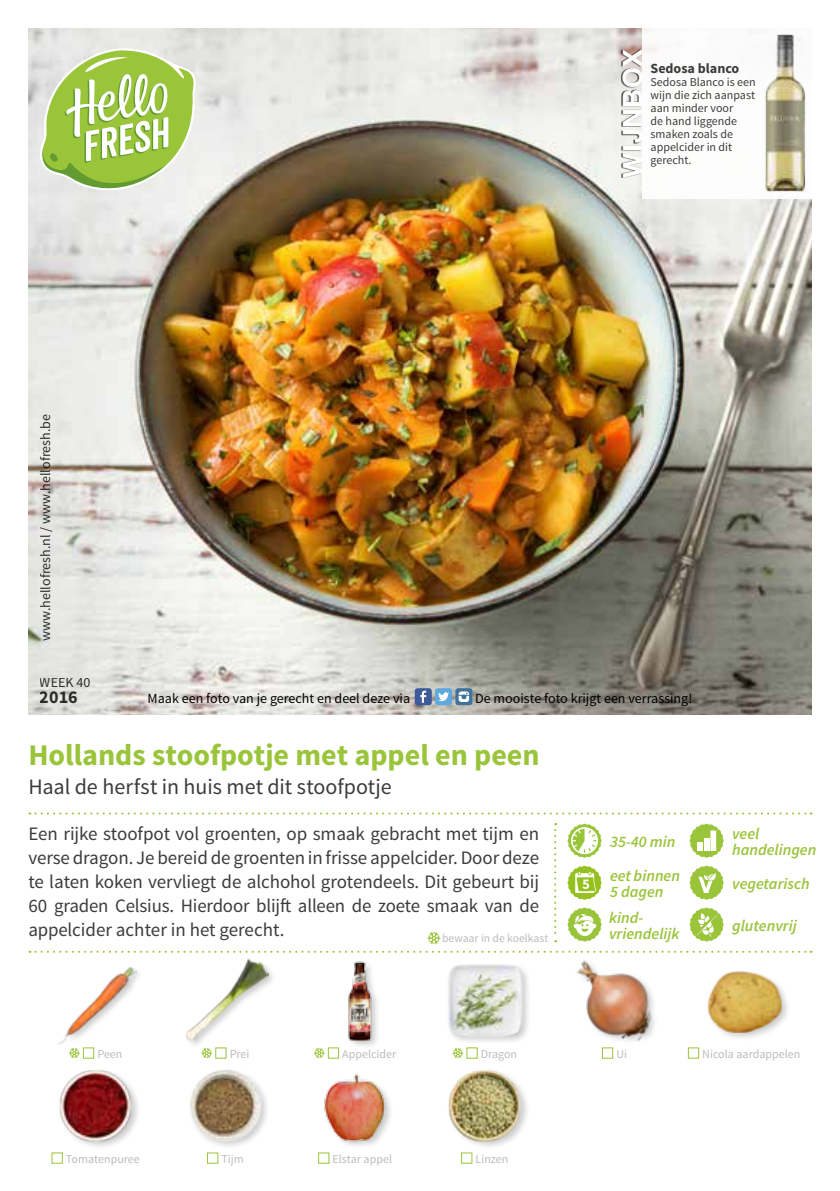
<style>
.page{position:relative;width:840px;height:1191px;background:#fff}
.page>*{position:absolute;margin:0;border:0;box-sizing:border-box;transform-origin:0 0}
.t1{font:700 30px "Source Sans Pro";color:#9ac43a}
.t2{font:700 26.8px "Helvetica Neue";letter-spacing:.02em;color:#fff}
.t3{font:22px "Source Sans Pro";color:#3c3c3b}
.t4{font:19px/24px "Source Sans Pro";letter-spacing:-.01em;color:#3c3c3b;text-align:justify}
.t5{font:700 18px "Source Sans Pro";color:#000}
.t6{font:italic 600 16px/16px "Source Sans Pro";color:#9ac43a}
.t7{font:14px "Source Sans Pro";color:#000}
.t8{font:700 14px "Source Sans Pro";color:#3c3c3b}
.t9{font:12px/13px "Source Sans Pro";color:#3c3c3b}
.t10{font:12px "Source Sans Pro";color:#bcbcbc}
.t11{font:11.6px "Source Sans Pro";color:#bcbcbc}
</style>
<div class="page">
<img style="left:28px;top:28px;width:783px;height:686px">
<svg style="left:29px;top:812px;width:782px;height:2px"></svg>
<svg style="left:554px;top:823px;width:2px;height:119px"></svg>
<svg style="left:29px;top:950px;width:782px;height:2px"></svg>
<svg style="left:40px;top:48px;width:156px;height:142px"></svg>
<div style="left:414px;top:688px;width:17px;height:17px;background:#3c5a9a;border-radius:3px"></div>
<svg style="left:420px;top:690px;width:6px;height:13px"></svg>
<div style="left:455px;top:688px;width:17px;height:17px;background:#40739b;border-radius:3px"></div>
<svg style="left:458px;top:691px;width:11px;height:11px"></svg>
<div style="left:435px;top:688px;width:17px;height:17px;background:#5ea9de;border-radius:3px"></div>
<svg style="left:438px;top:692px;width:11px;height:9px"></svg>
<div style="left:641px;top:28px;width:170px;height:170px;background:#fff"></div>
<div style="left:620px;top:49px;width:21px;height:129px;background:#000;opacity:.75"></div>
<svg style="left:427px;top:932px;width:13px;height:12px"></svg>
<svg style="left:69px;top:1052px;width:11px;height:5px"></svg>
<div style="left:83px;top:1047px;width:11px;height:11px;border:1px solid #9ac43a"></div>
<div style="left:57px;top:965px;width:87px;height:87px;background:#000;opacity:.2"></div>
<img style="left:57px;top:965px;width:79px;height:80px">
<div style="left:52px;top:1152px;width:11px;height:11px;border:1px solid #9ac43a"></div>
<img style="left:51px;top:1057px;width:87px;height:96px">
<svg style="left:201px;top:1050px;width:11px;height:7px"></svg>
<div style="left:215px;top:1047px;width:11px;height:11px;border:1px solid #9ac43a"></div>
<div style="left:184px;top:957px;width:93px;height:93px;background:#000;opacity:.2"></div>
<img style="left:185px;top:957px;width:84px;height:84px">
<div style="left:207px;top:1152px;width:11px;height:11px;border:1px solid #9ac43a"></div>
<img style="left:190px;top:1057px;width:77px;height:96px">
<svg style="left:314px;top:1048px;width:10px;height:10px"></svg>
<div style="left:328px;top:1047px;width:11px;height:11px;border:1px solid #9ac43a"></div>
<div style="left:346px;top:960px;width:34px;height:90px;background:#000;opacity:.2"></div>
<img style="left:346px;top:960px;width:29px;height:84px">
<div style="left:318px;top:1152px;width:11px;height:11px;border:1px solid #9ac43a"></div>
<img style="left:324px;top:1074px;width:67px;height:72px">
<svg style="left:452px;top:1048px;width:11px;height:9px"></svg>
<div style="left:446px;top:962px;width:85px;height:83px;background:#000;opacity:.2"></div>
<img style="left:446px;top:962px;width:78px;height:77px">
<div style="left:461px;top:1152px;width:11px;height:11px;border:1px solid #9ac43a"></div>
<img style="left:448px;top:1057px;width:79px;height:96px">
<div style="left:601px;top:1047px;width:11px;height:11px;border:1px solid #9ac43a"></div>
<img style="left:568px;top:952px;width:94px;height:96px">
<img style="left:696px;top:952px;width:92px;height:96px">
<svg style="left:567px;top:823px;width:34px;height:35px"></svg>
<svg style="left:567px;top:865px;width:34px;height:35px"></svg>
<svg style="left:689px;top:823px;width:34px;height:35px"></svg>
<svg style="left:710px;top:830px;width:5px;height:20px"></svg>
<svg style="left:689px;top:865px;width:34px;height:35px"></svg>
<svg style="left:567px;top:907px;width:34px;height:34px"></svg>
<svg style="left:689px;top:907px;width:34px;height:34px"></svg>
<img style="left:764px;top:34px;width:42px;height:158px">
<h2 class="t2" style="left:611px;top:178px;width:130px;rotate:-90deg">WIJNBOX</h2>
<p class="t8" style="left:650px;top:60px;width:90px">Sedosa blanco</p>
<p class="t9" style="left:650px;top:76px;width:106px">Sedosa Blanco is een wijn die zich aanpast aan minder voor<br>de hand liggende smaken zoals de appelcider in dit gerecht.</p>
<p class="t7" style="left:37px;top:641px;width:228px;rotate:-90deg">www.hellofresh.nl / www.hellofresh.be</p>
<p class="t7" style="left:40px;top:674px;width:52px">WEEK 40</p>
<p class="t5" style="left:40px;top:685px;width:40px">2016</p>
<p class="t7" style="left:147px;top:690px;width:264px">Maak een foto van je gerecht en deel deze via</p>
<p class="t7" style="left:475px;top:690px;width:218px">De mooiste foto krijgt een verrassing!</p>
<h1 class="t1" style="left:28px;top:736px;width:512px">Hollands stoofpotje met appel en peen</h1>
<p class="t3" style="left:28px;top:773px;width:364px">Haal de herfst in huis met dit stoofpotje</p>
<p class="t4" style="left:28px;top:822px;width:512px">Een rijke stoofpot vol groenten, op smaak gebracht met tijm en verse dragon. Je bereid de groenten in frisse appelcider. Door deze te laten koken vervliegt de alchohol grotendeels. Dit gebeurt bij 60 graden Celsius. Hierdoor blijft alleen de zoete smaak van de appelcider achter in het gerecht.</p>
<p class="t11" style="left:442px;top:931px;width:108px">bewaar in de koelkast</p>
<p class="t10" style="left:97px;top:1046px;width:27px">Peen</p>
<p class="t10" style="left:66px;top:1151px;width:75px">Tomatenpuree</p>
<p class="t10" style="left:229px;top:1046px;width:21px">Prei</p>
<p class="t10" style="left:221px;top:1151px;width:24px">Tijm</p>
<p class="t10" style="left:342px;top:1046px;width:56px">Appelcider</p>
<p class="t10" style="left:332px;top:1151px;width:61px">Elstar appel</p>
<p class="t10" style="left:480px;top:1046px;width:38px">Dragon</p>
<p class="t10" style="left:475px;top:1151px;width:34px">Linzen</p>
<p class="t6" style="left:609px;top:824px;width:71px;line-height:34px">35-40 min eet binnen</p>
<p class="t6" style="left:609px;top:883px;width:55px">5 dagen</p>
<p class="t6" style="left:731px;top:825px;width:86px">veel handelingen</p>
<p class="t6" style="left:731px;top:875px;width:79px">vegetarisch</p>
<p class="t6" style="left:608px;top:909px;width:72px">kind&shy;vriendelijk</p>
<p class="t6" style="left:731px;top:917px;width:66px">glutenvrij</p>
<p class="t10" style="left:616px;top:1046px;width:12px">Ui</p>
<p class="t10" style="left:702px;top:1046px;width:100px">Nicola aardappelen</p>
</div>
